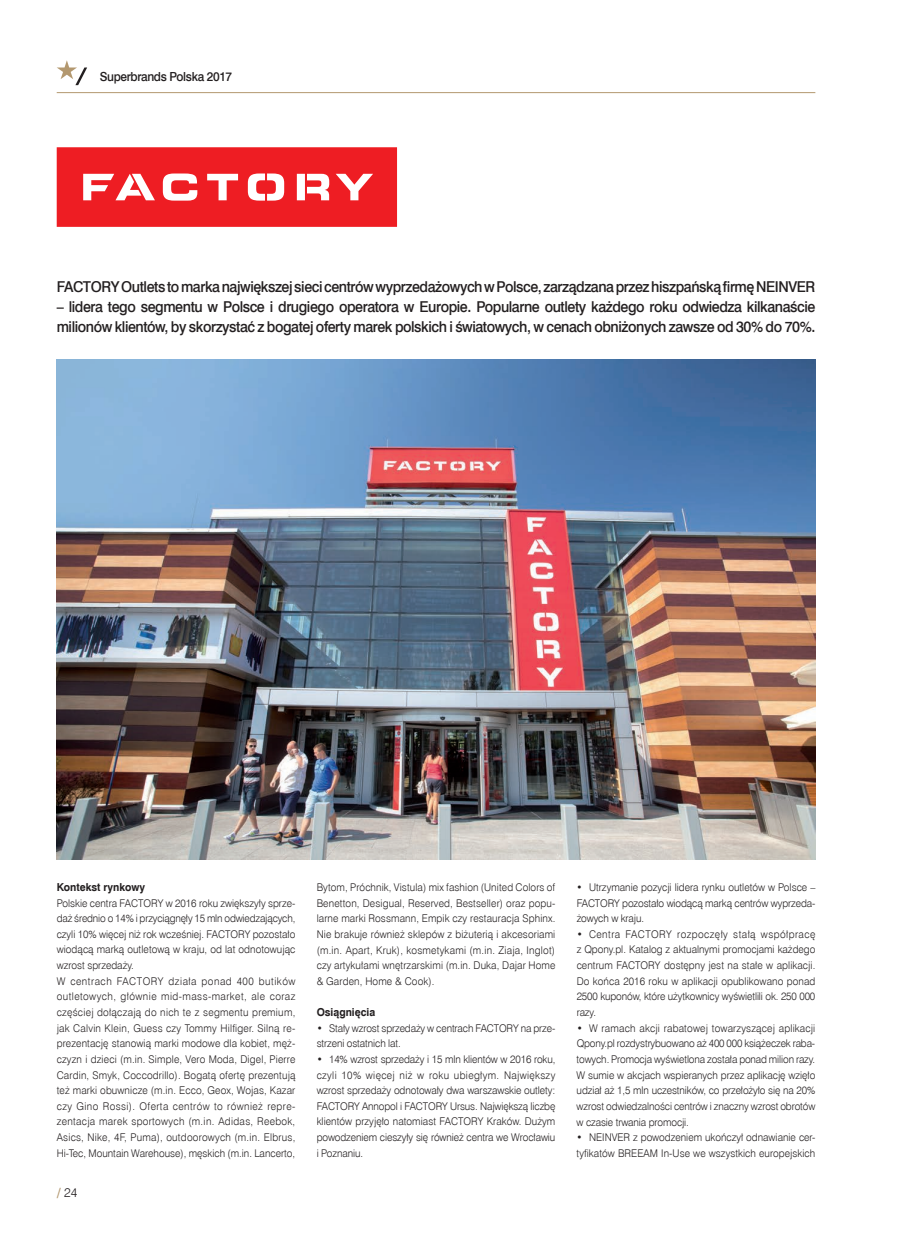
<style>
.page{position:relative;width:904px;height:1241px;background:#fff}
.page>*{position:absolute;margin:0;border:0;box-sizing:border-box;transform-origin:0 0}
.t1{font:15px/20px "Swis 721 Md EU";letter-spacing:-.03em;color:#231f20;scale:.95 1}
.t2{font:12.5px "Swis 721 Md EU";letter-spacing:-.03em;color:#231f20;scale:.95 1}
.t3{font:12.5px "Swis 721 Lt EU";color:#231f20}
.t4{font:700 11px "Swis 721 EU";color:#231f20;scale:.95 1}
.t5{font:10.62px/15.6px "Swis 721 Lt EU";letter-spacing:.005em;color:#231f20;text-align:justify;scale:.95 1}
.s1{font-family:"Swis 721 Hv EU";color:#b3986f}
</style>
<div class="page">
<hr style="left:57px;top:92px;width:758px;height:1px;background:#b3986f">
<svg style="left:57px;top:60px;width:30px;height:25px"></svg>
<img style="left:57px;top:359px;width:758px;height:500px">
<svg style="left:57px;top:147px;width:340px;height:80px"></svg>
<p class="t2" style="left:100px;top:69px;width:141px">Superbrands Polska 2017</p>
<h1 class="t1" style="left:57px;top:277px;width:800px">FACTORY Outlets to marka największej sieci centrów wyprzedażowych w Polsce, zarządzana przez hiszpańskąfirmę NEINVER</h1>
<p class="t1" style="left:57px;top:297px;width:800px">– lidera tego segmentu w Polsce i drugiego operatora w Europie. Popularne outlety każdego roku odwiedza kilkanaście milionów klientów, by skorzystać z bogatej oferty marek polskich i światowych, w cenach obniżonych zawsze od 30% do 70%.</p>
<p class="t4" style="left:57px;top:880px;width:95px">Kontekst rynkowy</p>
<p class="t5" style="left:57px;top:895px;width:253px;text-align:left">Polskie centra FACTORY w 2016 roku zwiększyły sprze&shy;daż średnio o 14% i przyciągnęły 15 mln odwiedzających, czyli 10% więcej niż rok wcześniej. FACTORY pozostało wiodącą marką outletową w kraju, od lat odnotowując wzrost sprzedaży.<br>W centrach FACTORY działa ponad 400 butików outletowych, głównie mid-mass-market, ale coraz częściej dołączają do nich te z segmentu premium, jak Calvin Klein, Guess czy Tommy Hilfiger. Silną re&shy;prezentację stanowią marki modowe dla kobiet, męż&shy;czyzn i dzieci (m.in. Simple, Vero Moda, Digel, Pierre Cardin, Smyk, Coccodrillo). Bogatą ofertę prezentują też marki obuwnicze (m.in. Ecco, Geox, Wojas, Kazar czy Gino Rossi). Oferta centrów to również repre&shy;zentacja marek sportowych (m.in. Adidas, Reebok, Asics, Nike, 4F, Puma), outdoorowych (m.in. Elbrus, Hi-Tec, Mountain Warehouse), męskich (m.in. Lancerto,</p>
<p class="t3" style="left:57px;top:1185px;width:22px"><span class="s1">/</span> 24</p>
<p class="t5" style="left:317px;top:879px;width:253px">Bytom, Próchnik, Vistula) mix fashion (United Colors of Benetton, Desigual, Reserved, Bestseller) oraz popu&shy;larne marki Rossmann, Empik czy restauracja Sphinx.<br>Nie brakuje również sklepów z biżuterią i akcesoriami (m.in. Apart, Kruk), kosmetykami (m.in. Ziaja, Inglot) czy artykułami wnętrzarskimi (m.in. Duka, Dajar Home &amp; Garden, Home &amp; Cook).</p>
<p class="t4" style="left:317px;top:1005px;width:63px">Osiągnięcia</p>
<p class="t5" style="left:317px;top:1019px;width:253px">• Stały wzrost sprzedaży w centrach FACTORY na prze&shy;strzeni ostatnich lat.</p>
<p class="t5" style="left:317px;top:1050px;width:253px">• 14% wzrost sprzedaży i 15 mln klientów w 2016 roku, czyli 10% więcej niż w roku ubiegłym. Największy wzrost sprzedaży odnotowały dwa warszawskie outlety:<br>FACTORY Annopol i FACTORY Ursus. Największą liczbę klientów przyjęło natomiast FACTORY Kraków. Dużym powodzeniem cieszyły się również centra we Wrocławiu i Poznaniu.</p>
<p class="t5" style="left:576px;top:879px;width:253px">• Utrzymanie pozycji lidera rynku outletów w Polsce – FACTORY pozostało wiodącą marką centrów wyprzeda&shy;żowych w kraju.</p>
<p class="t5" style="left:576px;top:926px;width:253px">• Centra FACTORY rozpoczęły stałą współpracę z Qpony.pl. Katalog z aktualnymi promocjami każdego centrum FACTORY dostępny jest na stałe w aplikacji.<br>Do końca 2016 roku w aplikacji opublikowano ponad 2500 kuponów, które użytkownicy wyświetlili ok. 250 000 razy.</p>
<p class="t5" style="left:576px;top:1019px;width:253px">• W ramach akcji rabatowej towarzyszącej aplikacji Qpony.pl rozdystrybuowano aż 400 000 książeczek raba&shy;towych. Promocja wyświetlona została ponad milion razy.<br>W sumie w akcjach wspieranych przez aplikację wzięło udział aż 1,5 mln uczestników, co przełożyło się na 20% wzrost odwiedzalności centrów i znaczny wzrost obrotów w czasie trwania promocji.</p>
<p class="t5" style="left:576px;top:1129px;width:253px">• NEINVER z powodzeniem ukończył odnawianie cer&shy;tyfikatów BREEAM In-Use we wszystkich europejskich</p>
</div>
